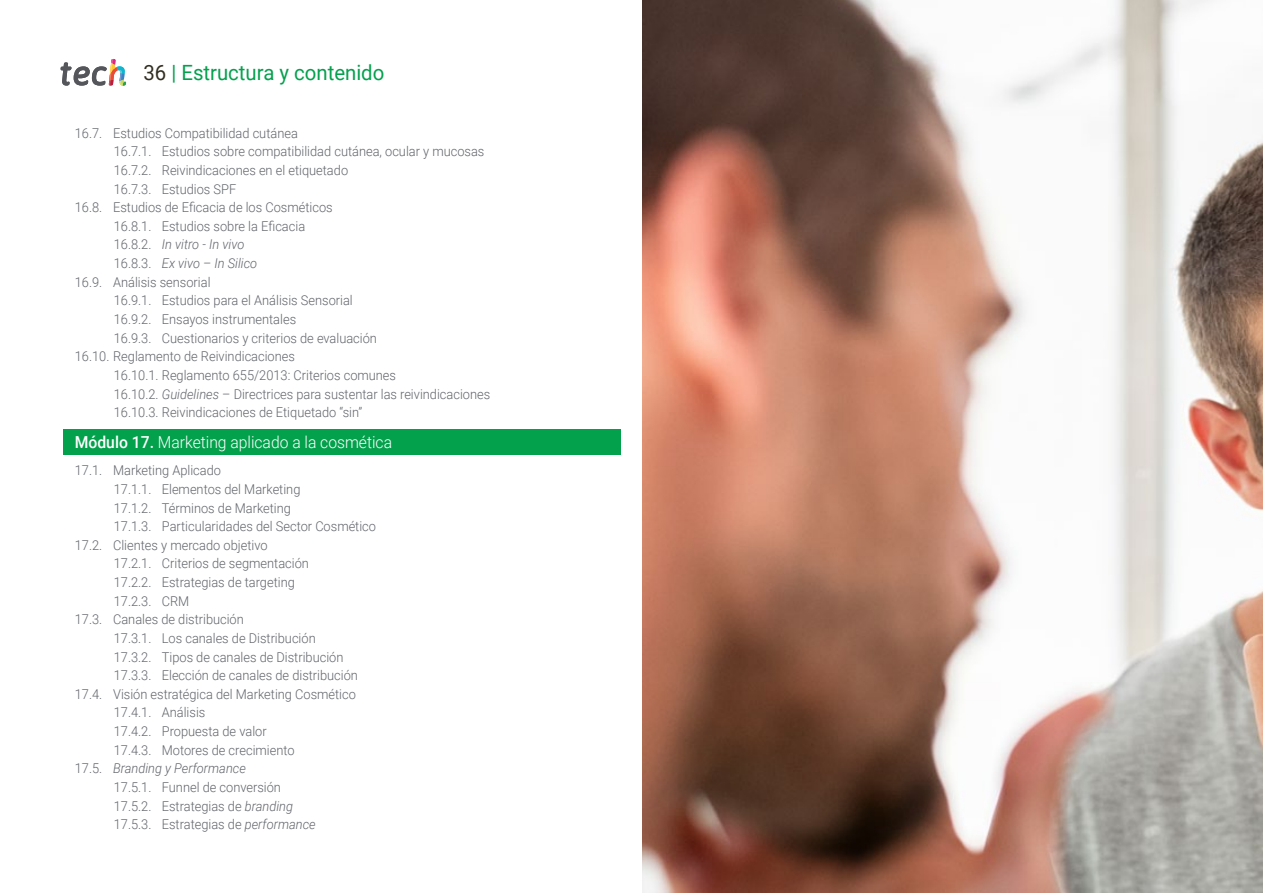
<style>
.page{position:relative;width:1263px;height:893px;background:#fff}
.page>*{position:absolute;margin:0;border:0;box-sizing:border-box;transform-origin:0 0}
.t1{font:21px "Roboto";color:#04a14d}
.t2{font:300 16.5px "Roboto";color:#fff;scale:.95 1}
.t3{font:300 13.5px "Roboto";color:#61646a;scale:.95 1}
.t4{font:italic 300 13.5px "Roboto";color:#61646a;scale:.95 1}
.s1{color:#312e20}
.s2{font-style:normal}
.s3{font-style:italic}
.s4{font-weight:500}
</style>
<div class="page">
<div style="left:64px;top:429px;width:557px;height:25px;background:#04a14d"></div>
<img style="left:642px;top:0;width:621px;height:893px">
<svg style="left:61px;top:59px;width:65px;height:27px"></svg>
<h1 class="t1" style="left:144px;top:57px;width:242px"><span class="s1">36</span> | Estructura y contenido</h1>
<p class="t3" style="left:75px;top:123px;width:236px">16.7. Estudios Compatibilidad cutánea</p>
<p class="t3" style="left:114px;top:142px;width:392px">16.7.1. Estudios sobre compatibilidad cutánea, ocular y mucosas</p>
<p class="t3" style="left:114px;top:161px;width:248px">16.7.2. Reivindicaciones en el etiquetado</p>
<p class="t3" style="left:114px;top:179px;width:130px">16.7.3. Estudios SPF</p>
<p class="t3" style="left:75px;top:198px;width:273px">16.8. Estudios de Eficacia de los Cosméticos</p>
<p class="t3" style="left:114px;top:217px;width:203px">16.8.1. Estudios sobre la Eficacia</p>
<p class="t4" style="left:114px;top:235px;width:139px"><span class="s2">16.8.2.</span> In vitro - In vivo</p>
<p class="t4" style="left:114px;top:254px;width:152px"><span class="s2">16.8.3.</span> Ex vivo – In Silico</p>
<p class="t3" style="left:75px;top:272px;width:144px">16.9. Análisis sensorial</p>
<p class="t3" style="left:114px;top:291px;width:253px">16.9.1. Estudios para el Análisis Sensorial</p>
<p class="t3" style="left:114px;top:310px;width:193px">16.9.2. Ensayos instrumentales</p>
<p class="t3" style="left:114px;top:328px;width:278px">16.9.3. Cuestionarios y criterios de evaluación</p>
<p class="t3" style="left:75px;top:347px;width:233px">16.10. Reglamento de Reivindicaciones</p>
<p class="t3" style="left:114px;top:366px;width:299px">16.10.1. Reglamento 655/2013: Criterios comunes</p>
<p class="t3" style="left:114px;top:384px;width:398px">16.10.2. <span class="s3">Guidelines</span> – Directrices para sustentar las reivindicaciones</p>
<p class="t3" style="left:114px;top:403px;width:263px">16.10.3. Reivindicaciones de Etiquetado “sin”</p>
<p class="t2" style="left:75px;top:431px;width:335px"><span class="s4">Módulo 17.</span> Marketing aplicado a la cosmética</p>
<p class="t3" style="left:75px;top:461px;width:155px">17.1. Marketing Aplicado</p>
<p class="t3" style="left:114px;top:480px;width:198px">17.1.1. Elementos del Marketing</p>
<p class="t3" style="left:114px;top:498px;width:188px">17.1.2. Términos de Marketing</p>
<p class="t3" style="left:114px;top:517px;width:278px">17.1.3. Particularidades del Sector Cosmético</p>
<p class="t3" style="left:75px;top:535px;width:204px">17.2. Clientes y mercado objetivo</p>
<p class="t3" style="left:114px;top:554px;width:207px">17.2.1. Criterios de segmentación</p>
<p class="t3" style="left:114px;top:573px;width:192px">17.2.2. Estrategias de targeting</p>
<p class="t3" style="left:114px;top:591px;width:81px">17.2.3. CRM</p>
<p class="t3" style="left:75px;top:610px;width:179px">17.3. Canales de distribución</p>
<p class="t3" style="left:114px;top:629px;width:214px">17.3.1. Los canales de Distribución</p>
<p class="t3" style="left:114px;top:647px;width:243px">17.3.2. Tipos de canales de Distribución</p>
<p class="t3" style="left:114px;top:666px;width:258px">17.3.3. Elección de canales de distribución</p>
<p class="t3" style="left:75px;top:685px;width:297px">17.4. Visión estratégica del Marketing Cosmético</p>
<p class="t3" style="left:114px;top:703px;width:98px">17.4.1. Análisis</p>
<p class="t3" style="left:114px;top:722px;width:162px">17.4.2. Propuesta de valor</p>
<p class="t3" style="left:114px;top:740px;width:192px">17.4.3. Motores de crecimiento</p>
<p class="t4" style="left:75px;top:759px;width:182px"><span class="s2">17.5.</span> Branding y Performance</p>
<p class="t3" style="left:114px;top:778px;width:177px">17.5.1. Funnel de conversión</p>
<p class="t3" style="left:114px;top:796px;width:190px">17.5.2. Estrategias de <span class="s3">branding</span></p>
<p class="t3" style="left:114px;top:815px;width:214px">17.5.3. Estrategias de <span class="s3">performance</span></p>
</div>
